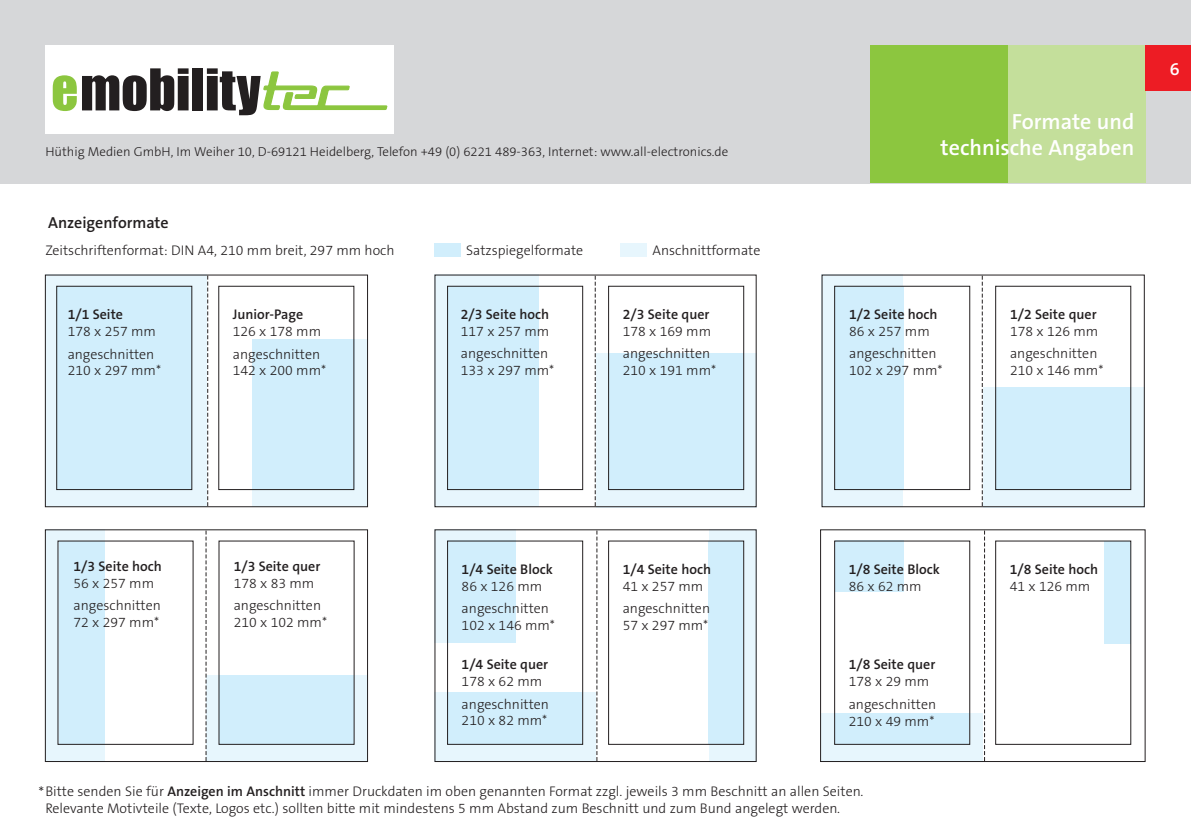
<style>
.page{position:relative;width:1191px;height:840px;background:#fff}
.page>*{position:absolute;margin:0;border:0;box-sizing:border-box;transform-origin:0 0}
.t1{font:600 22px/26px "The Sans Os F";color:#fff;text-align:right}
.t2{font:600 18px "The Sans Os F";color:#fff}
.t3{font:600 16px "The Sans Os F";color:#231f20}
.t4{font:300 16px "The Sans Os F";color:#231f20}
.t5{font:300 14px/22.4px "The Sans Os F";color:#231f20}
.t6{font:600 14px "The Sans Os F";color:#231f20}
.t7{font:300 13px "The Sans Os F";color:#231f20}
.s1{font-weight:600}
</style>
<div class="page">
<div style="left:0;top:0;width:1191px;height:183px;background:#d6d7d9"></div>
<div style="left:1008px;top:45px;width:137px;height:138px;background:#c4df9b"></div>
<div style="left:870px;top:45px;width:138px;height:138px;background:#8cc63f"></div>
<div style="left:1145px;top:45px;width:46px;height:46px;background:#ed1c24"></div>
<div style="left:45px;top:45px;width:348px;height:89px;background:#fff"></div>
<svg style="left:53px;top:68px;width:136px;height:43px"></svg>
<div style="left:192px;top:68px;width:11px;height:42px;background:#231f20"></div>
<svg style="left:207px;top:68px;width:181px;height:48px"></svg>
<svg style="left:44px;top:274px;width:713px;height:488px"></svg>
<svg style="left:595px;top:275px;width:1px;height:231px"></svg>
<svg style="left:596px;top:530px;width:1px;height:230px"></svg>
<svg style="left:205px;top:530px;width:1px;height:230px"></svg>
<div style="left:434px;top:243px;width:26px;height:13px;background:#d1eefc"></div>
<div style="left:620px;top:243px;width:26px;height:13px;background:#e7f6fd"></div>
<div style="left:821px;top:274px;width:82px;height:233px;background:#e7f6fd"></div>
<div style="left:983px;top:387px;width:161px;height:120px;background:#e7f6fd"></div>
<svg style="left:834px;top:285px;width:297px;height:205px"></svg>
<svg style="left:981px;top:275px;width:1px;height:231px"></svg>
<svg style="left:820px;top:529px;width:326px;height:233px"></svg>
<svg style="left:984px;top:530px;width:1px;height:230px"></svg>
<p class="t7" style="left:45px;top:145px;width:684px">Hüthig Medien GmbH, Im Weiher 10, D-69121 Heidelberg, Telefon +49 (0) 6221 489-363, Internet: www.all-electronics.de</p>
<p class="t3" style="left:48px;top:214px;width:122px">Anzeigenformate</p>
<p class="t5" style="left:45px;top:240px;width:351px">Zeitschriftenformat: DIN A4, 210 mm breit, 297 mm hoch</p>
<p class="t6" style="left:68px;top:307px;width:57px">1/1 Seite</p>
<p class="t5" style="left:68px;top:320px;width:90px">178 x 257 mm angeschnitten</p>
<p class="t5" style="left:68px;top:360px;width:95px">210 x 297 mm*</p>
<p class="t6" style="left:233px;top:307px;width:72px">Junior-Page</p>
<p class="t5" style="left:233px;top:320px;width:90px">126 x 178 mm angeschnitten</p>
<p class="t5" style="left:233px;top:360px;width:95px">142 x 200 mm*</p>
<p class="t5" style="left:466px;top:240px;width:118px">Satzspiegelformate</p>
<p class="t5" style="left:652px;top:240px;width:109px">Anschnittformate</p>
<p class="t6" style="left:461px;top:307px;width:90px">2/3 Seite hoch</p>
<p class="t5" style="left:461px;top:320px;width:90px">117 x 257 mm angeschnitten</p>
<p class="t5" style="left:461px;top:359px;width:95px">133 x 297 mm*</p>
<p class="t6" style="left:623px;top:307px;width:88px">2/3 Seite quer</p>
<p class="t5" style="left:623px;top:320px;width:90px">178 x 169 mm angeschnitten</p>
<p class="t5" style="left:623px;top:359px;width:95px">210 x 191 mm*</p>
<h1 class="t1" style="left:940px;top:110px;width:195px">Formate und technische Angaben</h1>
<p class="t2" style="left:1169px;top:60px;width:11px">6</p>
<p class="t6" style="left:849px;top:307px;width:90px">1/2 Seite hoch</p>
<p class="t5" style="left:849px;top:320px;width:89px">86 x 257 mm angeschnitten</p>
<p class="t5" style="left:849px;top:359px;width:95px">102 x 297 mm*</p>
<p class="t6" style="left:1010px;top:307px;width:88px">1/2 Seite quer</p>
<p class="t5" style="left:1010px;top:320px;width:90px">178 x 126 mm angeschnitten</p>
<p class="t5" style="left:1010px;top:359px;width:95px">210 x 146 mm*</p>
<p class="t6" style="left:73px;top:559px;width:90px">1/3 Seite hoch</p>
<p class="t5" style="left:73px;top:572px;width:89px">56 x 257 mm angeschnitten</p>
<p class="t5" style="left:73px;top:611px;width:87px">72 x 297 mm*</p>
<p class="t6" style="left:234px;top:559px;width:88px">1/3 Seite quer</p>
<p class="t5" style="left:234px;top:572px;width:89px">178 x 83 mm angeschnitten</p>
<p class="t5" style="left:234px;top:611px;width:95px">210 x 102 mm*</p>
<p class="t6" style="left:461px;top:561px;width:93px">1/4 Seite Block</p>
<p class="t5" style="left:461px;top:575px;width:89px">86 x 126 mm angeschnitten</p>
<p class="t5" style="left:461px;top:614px;width:95px">102 x 146 mm*</p>
<p class="t6" style="left:461px;top:657px;width:88px">1/4 Seite quer</p>
<p class="t5" style="left:461px;top:670px;width:89px">178 x 62 mm angeschnitten</p>
<p class="t5" style="left:461px;top:709px;width:87px">210 x 82 mm*</p>
<p class="t6" style="left:622px;top:562px;width:90px">1/4 Seite hoch</p>
<p class="t5" style="left:622px;top:575px;width:89px">41 x 257 mm angeschnitten</p>
<p class="t5" style="left:622px;top:614px;width:87px">57 x 297 mm*</p>
<p class="t6" style="left:848px;top:561px;width:93px">1/8 Seite Block</p>
<p class="t5" style="left:848px;top:575px;width:74px">86 x 62 mm</p>
<p class="t6" style="left:848px;top:657px;width:88px">1/8 Seite quer</p>
<p class="t5" style="left:848px;top:670px;width:89px">178 x 29 mm angeschnitten</p>
<p class="t5" style="left:848px;top:709px;width:87px">210 x 49 mm*</p>
<p class="t5" style="left:45px;top:783px;width:819px;line-height:16.8px">Bitte senden Sie für <span class="s1">Anzeigen im Anschnitt</span> immer Druckdaten im oben genannten Format zzgl. jeweils 3 mm Beschnitt an allen Seiten.<br>Relevante Motivteile (Texte, Logos etc.) sollten bitte mit mindestens 5 mm Abstand zum Beschnitt und zum Bund angelegt werden.</p>
<p class="t4" style="left:39px;top:784px;width:7px">*</p>
<p class="t6" style="left:1009px;top:562px;width:90px">1/8 Seite hoch</p>
<p class="t5" style="left:1009px;top:575px;width:82px">41 x 126 mm</p>
</div>
